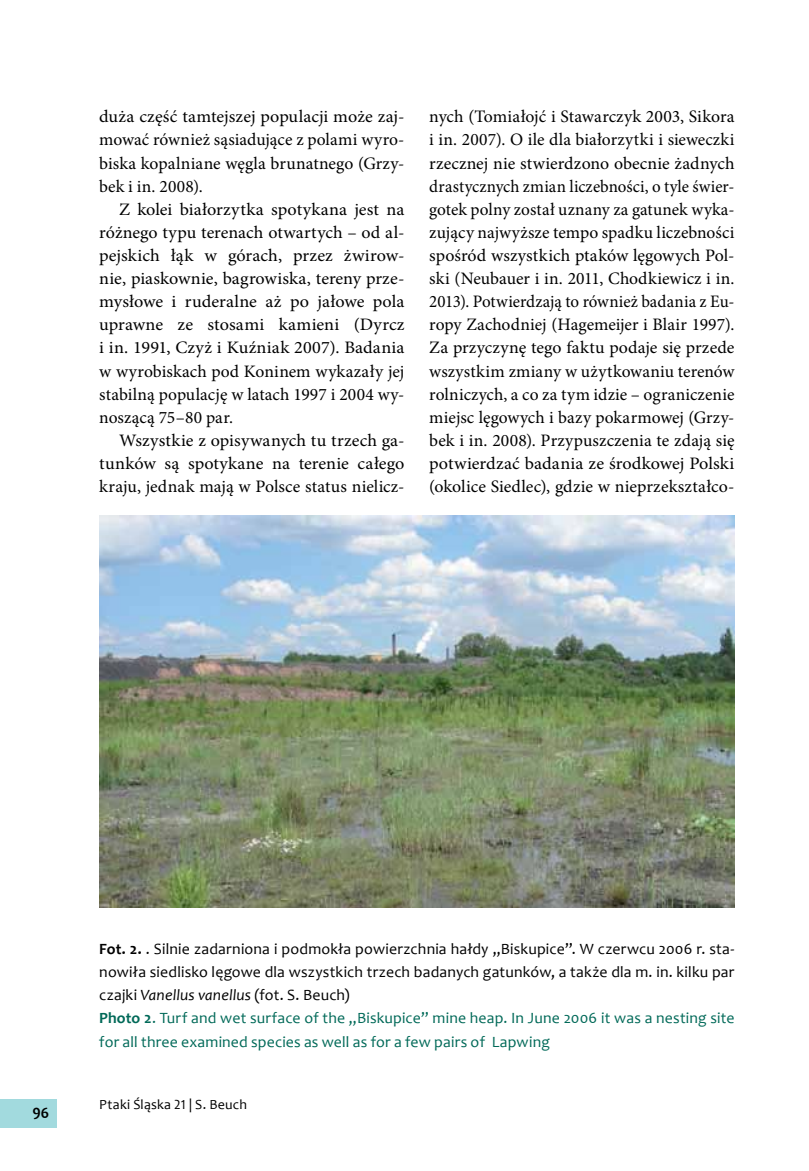
<style>
.page{position:relative;width:809px;height:1171px;background:#fff}
.page>*{position:absolute;margin:0;border:0;box-sizing:border-box;transform-origin:0 0}
.t1{font:17.5px/23.1px "Minion Pro";letter-spacing:.005em;color:#000;text-align:justify}
.t2{font:17.5px/23.1px "Minion Pro";letter-spacing:.005em;color:#000;text-align:justify;scale:1.04 1}
.t3{font:15.75px/23.1px "Candara";letter-spacing:.01em;color:#000}
.t4{font:700 15.75px "Candara";color:#000}
.t5{font:14px "Candara";letter-spacing:.015em;color:#000}
.s1{font-weight:700}
.s2{font-style:italic}
.s3{font-weight:700;color:#006958}
.s4{color:#006958}
</style>
<div class="page">
<div style="left:0;top:1099px;width:57px;height:28px;background:#a2dade"></div>
<img style="left:99px;top:515px;width:635px;height:393px">
<p class="t1" style="left:99px;top:105px;width:307px">duża część tamtejszej populacji może zaj&shy;mować również sąsiadujące z polami wyro&shy;biska kopalniane węgla brunatnego (Grzy&shy;bek i in. 2008).</p>
<p class="t2" style="left:99px;top:198px;width:295px;text-indent:20px">Z kolei białorzytka spotykana jest na różnego typu terenach otwartych – od al&shy;pejskich łąk w górach, przez żwirow&shy;nie, piaskownie, bagrowiska, tereny prze&shy;mysłowe i ruderalne aż po jałowe pola uprawne ze stosami kamieni (Dyrcz i in. 1991, Czyż i Kuźniak 2007). Badania w wyrobiskach pod Koninem wykazały jej stabilną populację w latach 1997 i 2004 wy&shy;noszącą 75–80 par.</p>
<p class="t1" style="left:99px;top:429px;width:307px;text-indent:20px">Wszystkie z opisywanych tu trzech ga&shy;tunków są spotykane na terenie całego kraju, jednak mają w Polsce status nielicz-</p>
<p class="t1" style="left:429px;top:105px;width:307px">nych (Tomiałojć i Stawarczyk 2003, Sikora i in. 2007). O ile dla białorzytki i sieweczki rzecznej nie stwierdzono obecnie żadnych drastycznych zmian liczebności, o tyle świer&shy;gotek polny został uznany za gatunek wyka&shy;zujący najwyższe tempo spadku liczebności spośród wszystkich ptaków lęgowych Pol&shy;ski (Neubauer i in. 2011, Chodkiewicz i in.<br>2013). Potwierdzają to również badania z Eu&shy;ropy Zachodniej (Hagemeijer i Blair 1997).<br>Za przyczynę tego faktu podaje się przede wszystkim zmiany w użytkowaniu terenów rolniczych, a co za tym idzie – ograniczenie miejsc lęgowych i bazy pokarmowej (Grzy&shy;bek i in. 2008). Przypuszczenia te zdają się potwierdzać badania ze środkowej Polski (okolice Siedlec), gdzie w nieprzekształco-</p>
<p class="t4" style="left:32px;top:1103px;width:18px">96</p>
<p class="t3" style="left:99px;top:937px;width:636px"><span class="s1">Fot. 2.</span> . Silnie zadarniona i podmokła powierzchnia hałdy „Biskupice”. W czerwcu 2006 r. sta&shy;nowiła siedlisko lęgowe dla wszystkich trzech badanych gatunków, a także dla m. in. kilku par czajki <span class="s2">Vanellus vanellus</span> (fot. S. Beuch)<br><span class="s3">Photo 2</span><span class="s4">. Turf and wet surface of the „Biskupice” mine heap. In June 2006 it was a nesting site for all three examined species as well as for a few pairs of Lapwing</span></p>
<p class="t5" style="left:99px;top:1096px;width:149px">Ptaki Śląska 21 | S. Beuch</p>
</div>
